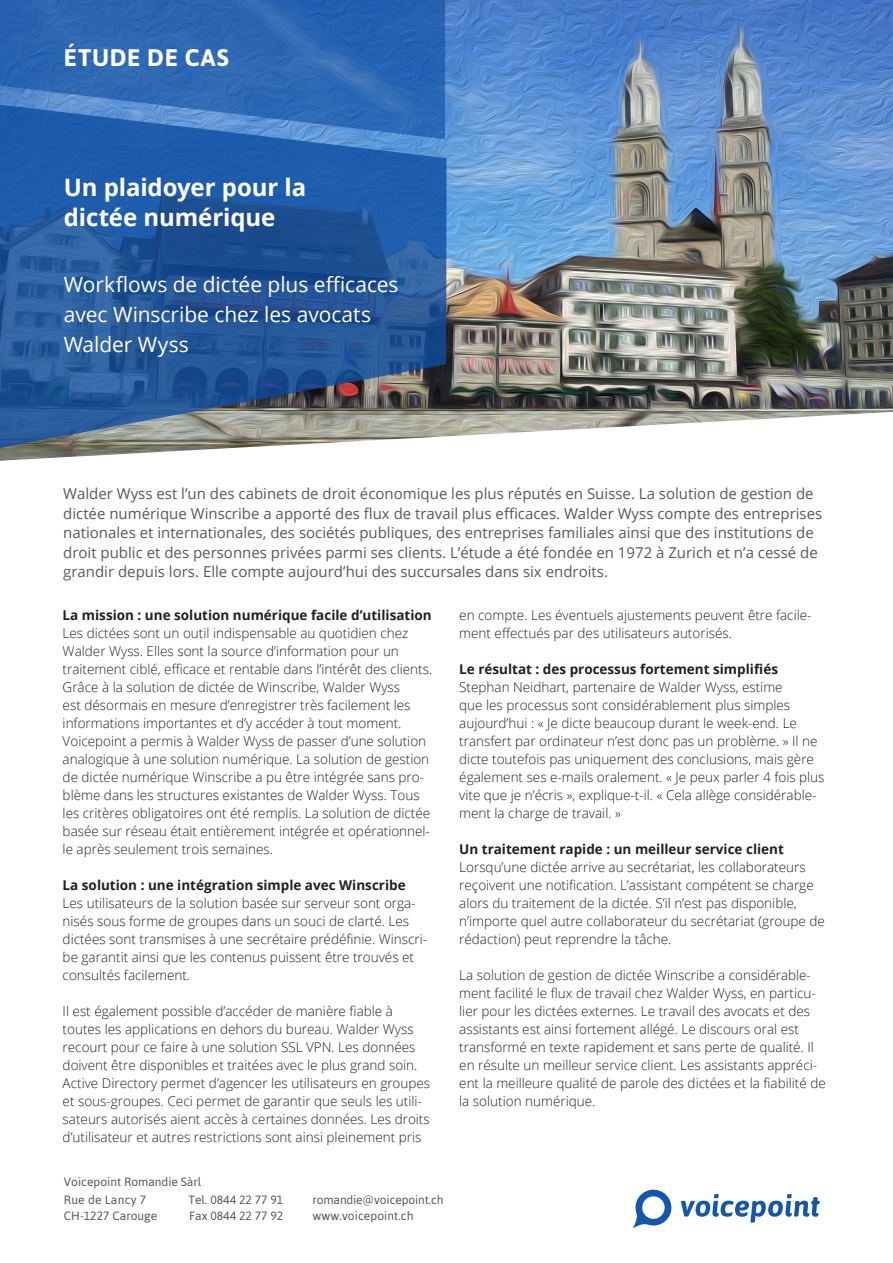
<style>
.page{position:relative;width:893px;height:1263px;background:#fff}
.page>*{position:absolute;margin:0;border:0;box-sizing:border-box;transform-origin:0 0}
.Name{font:700 24px/30px "Open Sans";letter-spacing:-.005em;color:#fff}
.Name-2{font:700 24px "Asap";letter-spacing:.03em;color:#fff}
.Name-3{font:21px/30px "Open Sans";letter-spacing:-.005em;color:#fff}
.Name-4{font:15px/19.5px "Open Sans";color:#57585a}
.Fliesstext{font:300 13.5px/18px "Open Sans";color:#231f20}
.Fliesstext-2{font:700 13.5px "Open Sans";color:#231f20}
.t1{font:12px "Asap";color:#57585a}
.t2{font:12px "Asap";letter-spacing:.02em;color:#57585a}
</style>
<div class="page">
<img style="left:445px;top:0;width:448px;height:412px">
<svg style="left:0;top:103px;width:446px;height:309px;background:#25589a"></svg>
<svg style="left:0;top:0;width:445px;height:139px;background:#306ab6"></svg>
<svg style="left:0;top:412px;width:890px;height:49px"></svg>
<svg style="left:633px;top:1189px;width:39px;height:39px"></svg>
<svg style="left:681px;top:1194px;width:139px;height:28px"></svg>
<p class="Name-2" style="left:64px;top:43px;width:166px">ÉTUDE DE CAS</p>
<p class="Name" style="left:64px;top:172px;width:244px">Un plaidoyer pour la dictée numérique</p>
<p class="Name-3" style="left:64px;top:269px;width:336px">Workflows de dictée plus efficaces avec Winscribe chez les avocats<br>Walder Wyss</p>
<p class="Name-4" style="left:63px;top:484px;width:761px">Walder Wyss est l’un des cabinets de droit économique les plus réputés en Suisse. La solution de gestion de dictée numérique Winscribe a apporté des flux de travail plus efficaces. Walder Wyss compte des entreprises nationales et internationales, des sociétés publiques, des entreprises familiales ainsi que des institutions de droit public et des personnes privées parmi ses clients. L’étude a été fondée en 1972 à Zurich et n’a cessé de grandir depuis lors. Elle compte aujourd’hui des succursales dans six endroits.</p>
<p class="Fliesstext-2" style="left:63px;top:605px;width:371px">La mission : une solution numérique facile d’utilisation</p>
<p class="Fliesstext" style="left:63px;top:623px;width:371px">Les dictées sont un outil indispensable au quotidien chez Walder Wyss. Elles sont la source d’information pour un traitement ciblé, efficace et rentable dans l’intérêt des clients.<br>Grâce à la solution de dictée de Winscribe, Walder Wyss<br>est désormais en mesure d’enregistrer très facilement les informations importantes et d’y accéder à tout moment.<br>Voicepoint a permis à Walder Wyss de passer d’une solution analogique à une solution numérique. La solution de gestion de dictée numérique Winscribe a pu être intégrée sans pro&shy;blème dans les structures existantes de Walder Wyss. Tous les critères obligatoires ont été remplis. La solution de dictée basée sur réseau était entièrement intégrée et opérationnel&shy;le après seulement trois semaines.</p>
<p class="Fliesstext-2" style="left:63px;top:875px;width:345px">La solution : une intégration simple avec Winscribe</p>
<p class="Fliesstext" style="left:63px;top:893px;width:366px">Les utilisateurs de la solution basée sur serveur sont orga&shy;nisés sous forme de groupes dans un souci de clarté. Les dictées sont transmises à une secrétaire prédéfinie. Winscri&shy;be garantit ainsi que les contenus puissent être trouvés et consultés facilement.</p>
<p class="Fliesstext" style="left:63px;top:1001px;width:369px">Il est également possible d’accéder de manière fiable à toutes les applications en dehors du bureau. Walder Wyss recourt pour ce faire à une solution SSL VPN. Les données doivent être disponibles et traitées avec le plus grand soin.<br>Active Directory permet d’agencer les utilisateurs en groupes et sous-groupes. Ceci permet de garantir que seuls les utili&shy;sateurs autorisés aient accès à certaines données. Les droits d’utilisateur et autres restrictions sont ainsi pleinement pris</p>
<p class="t1" style="left:64px;top:1174px;width:139px">Voicepoint Romandie Sàrl</p>
<p class="t2" style="left:64px;top:1192px;width:84px">Rue de Lancy 7</p>
<p class="t1" style="left:64px;top:1209px;width:95px">CH-1227 Carouge</p>
<p class="t1" style="left:189px;top:1193px;width:96px">Tel. 0844 22 77 91</p>
<p class="t1" style="left:189px;top:1209px;width:96px">Fax 0844 22 77 92</p>
<p class="t1" style="left:313px;top:1193px;width:132px">romandie@voicepoint.ch</p>
<p class="t1" style="left:313px;top:1209px;width:102px">www.voicepoint.ch</p>
<p class="Fliesstext" style="left:459px;top:605px;width:354px">en compte. Les éventuels ajustements peuvent être facile&shy;ment effectués par des utilisateurs autorisés.</p>
<p class="Fliesstext-2" style="left:459px;top:659px;width:320px">Le résultat : des processus fortement simplifiés</p>
<p class="Fliesstext" style="left:459px;top:677px;width:367px">Stephan Neidhart, partenaire de Walder Wyss, estime<br>que les processus sont considérablement plus simples aujourd’hui : « Je dicte beaucoup durant le week-end. Le transfert par ordinateur n’est donc pas un problème. » Il ne dicte toutefois pas uniquement des conclusions, mais gère également ses e-mails oralement. « Je peux parler 4 fois plus vite que je n’écris », explique-t-il. « Cela allège considérable&shy;ment la charge de travail. »</p>
<p class="Fliesstext-2" style="left:459px;top:839px;width:326px">Un traitement rapide : un meilleur service client</p>
<p class="Fliesstext" style="left:459px;top:857px;width:367px">Lorsqu’une dictée arrive au secrétariat, les collaborateurs reçoivent une notification. L’assistant compétent se charge alors du traitement de la dictée. S’il n’est pas disponible, n’importe quel autre collaborateur du secrétariat (groupe de rédaction) peut reprendre la tâche.</p>
<p class="Fliesstext" style="left:459px;top:965px;width:368px">La solution de gestion de dictée Winscribe a considérable&shy;ment facilité le flux de travail chez Walder Wyss, en particu&shy;lier pour les dictées externes. Le travail des avocats et des assistants est ainsi fortement allégé. Le discours oral est transformé en texte rapidement et sans perte de qualité. Il en résulte un meilleur service client. Les assistants appréci&shy;ent la meilleure qualité de parole des dictées et la fiabilité de la solution numérique.</p>
</div>
